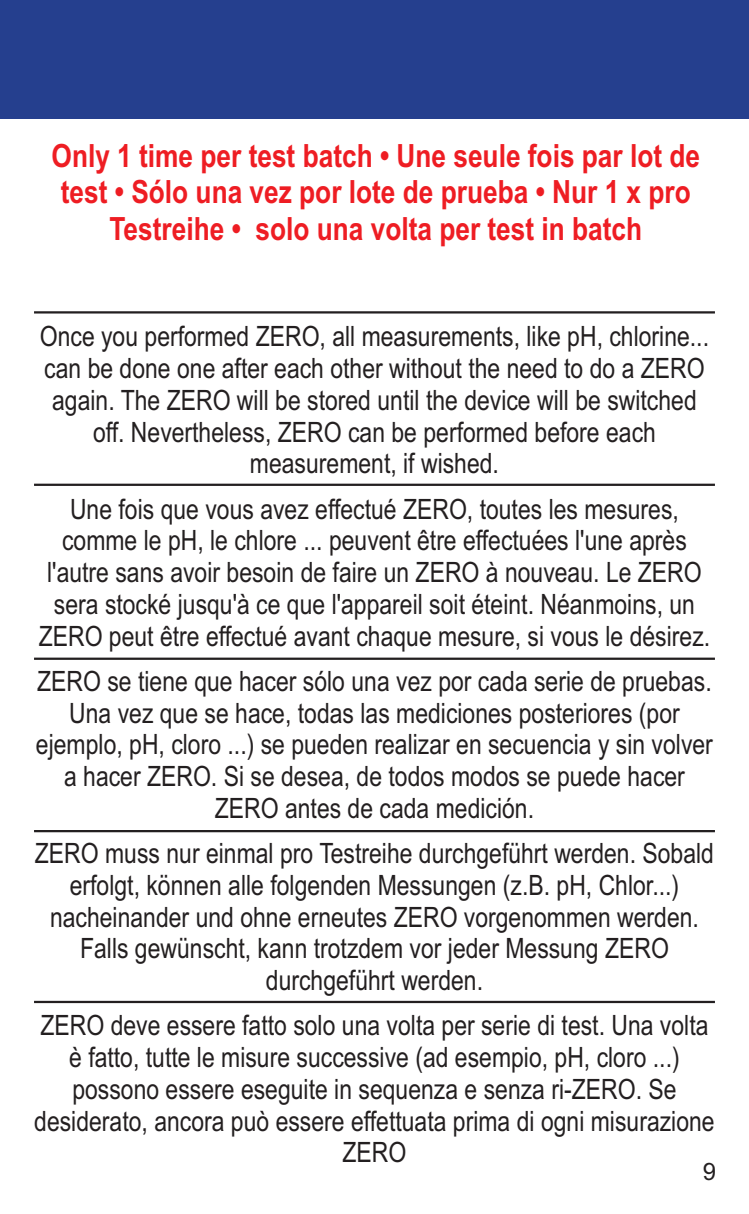
<style>
.page{position:relative;width:749px;height:1214px;background:#fff}
.page>*{position:absolute;margin:0;border:0;box-sizing:border-box;transform-origin:0 0}
.t1{font:700 32px/36.4px "Arial Narrow";color:#ee1d23;text-align:center}
.t2{font:28px/31.6px "Arial Narrow";color:#231f20;text-align:center}
.t3{font:24px "Arial";color:#231f20}
</style>
<div class="page">
<div style="left:0;top:0;width:748px;height:118px;background:#253f8e"></div>
<hr style="left:34px;top:311px;width:680px;height:2px;background:#231f20">
<hr style="left:34px;top:483px;width:680px;height:3px;background:#231f20">
<hr style="left:34px;top:657px;width:680px;height:2px;background:#231f20">
<hr style="left:34px;top:829px;width:680px;height:3px;background:#231f20">
<hr style="left:34px;top:1000px;width:680px;height:2px;background:#231f20">
<p class="t1" style="left:52px;top:140px;width:649px">Only 1 time per test batch • Une seule fois par lot de test • Sólo una vez por lote de prueba • Nur 1 x pro<br>Testreihe • solo una volta per test in batch</p>
<p class="t2" style="left:40px;top:323px;width:670px">Once you performed ZERO, all measurements, like pH, chlorine... can be done one after each other without the need to do a ZERO again. The ZERO will be stored until the device will be switched off. Nevertheless, ZERO can be performed before each measurement, if wished.</p>
<p class="t2" style="left:39px;top:495px;width:672px">Une fois que vous avez effectué ZERO, toutes les mesures, comme le pH, le chlore ... peuvent être effectuées l'une après l'autre sans avoir besoin de faire un ZERO à nouveau. Le ZERO sera stocké jusqu'à ce que l'appareil soit éteint. Néanmoins, un ZERO peut être effectué avant chaque mesure, si vous le désirez.</p>
<p class="t2" style="left:36px;top:667px;width:678px">ZERO se tiene que hacer sólo una vez por cada serie de pruebas.<br>Una vez que se hace, todas las mediciones posteriores (por ejemplo, pH, cloro ...) se pueden realizar en secuencia y sin volver a hacer ZERO. Si se desea, de todos modos se puede hacer ZERO antes de cada medición.</p>
<p class="t2" style="left:35px;top:840px;width:680px">ZERO muss nur einmal pro Testreihe durchgeführt werden. Sobald erfolgt, können alle folgenden Messungen (z.B. pH, Chlor...) nacheinander und ohne erneutes ZERO vorgenommen werden.<br>Falls gewünscht, kann trotzdem vor jeder Messung ZERO durchgeführt werden.</p>
<p class="t2" style="left:34px;top:1012px;width:681px">ZERO deve essere fatto solo una volta per serie di test. Una volta è fatto, tutte le misure successive (ad esempio, pH, cloro ...) possono essere eseguite in sequenza e senza ri-ZERO. Se desiderato, ancora può essere effettuata prima di ogni misurazione ZERO</p>
<p class="t3" style="left:702px;top:1161px;width:15px">9</p>
</div>
